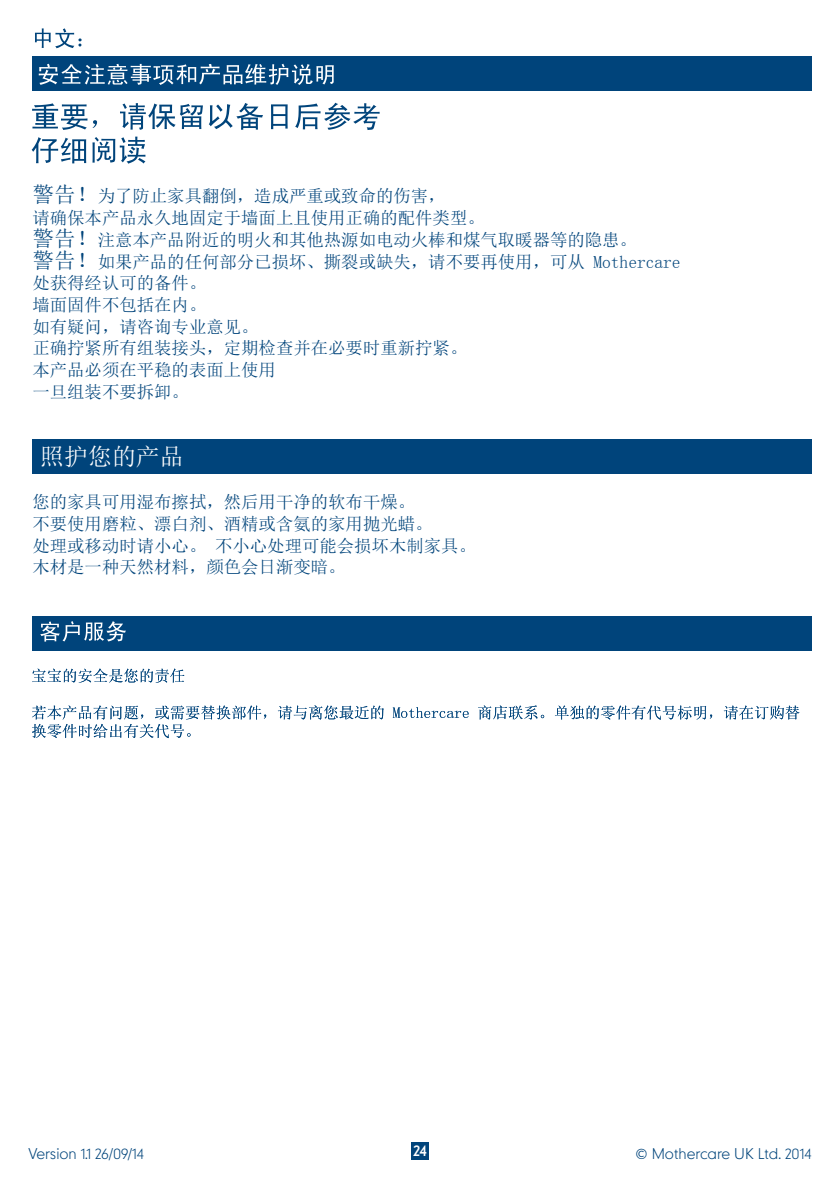
<style>
.page{position:relative;width:840px;height:1191px;background:#fff}
.page>*{position:absolute;margin:0;border:0;box-sizing:border-box;transform-origin:0 0}
.t1{font:23.8px "Sim Sun";color:#fff}
.t2{font:17.4px/21.8px "Sim Sun";color:#00447b}
.t3{font:100 14px "Mothercare";color:#00447b}
.t4{font:14px "Mothercare";color:#fff}
.s1{font-size:21.8px}
</style>
<div class="page">
<div style="left:411px;top:1142px;width:17px;height:17px;background:#00447b"></div>
<div style="left:32px;top:56px;width:779px;height:35px;background:#00447b"></div>
<svg style="left:35px;top:28px;width:47px;height:20px"></svg>
<svg style="left:32px;top:137px;width:113px;height:27px"></svg>
<svg style="left:32px;top:103px;width:347px;height:27px"></svg>
<svg style="left:39px;top:64px;width:294px;height:21px"></svg>
<div style="left:32px;top:615px;width:779px;height:35px;background:#00447b"></div>
<svg style="left:32px;top:705px;width:767px;height:33px"></svg>
<svg style="left:32px;top:668px;width:152px;height:15px"></svg>
<svg style="left:40px;top:621px;width:86px;height:20px"></svg>
<div style="left:32px;top:439px;width:779px;height:35px;background:#00447b"></div>
<p class="t2" style="left:32px;top:185px;width:649px"><span class="s1">警告！</span>为了防止家具翻倒，造成严重或致命的伤害，<br>请确保本产品永久地固定于墙面上且使用正确的配件类型。<br><span class="s1">警告！</span>注意本产品附近的明火和其他热源如电动火棒和煤气取暖器等的隐患。<br><span class="s1">警告！</span>如果产品的任何部分已损坏、撕裂或缺失，请不要再使用，可从 Mothercare处获得经认可的备件。<br>墙面固件不包括在内。<br>如有疑问，请咨询专业意见。<br>正确拧紧所有组装接头，定期检查并在必要时重新拧紧。<br>本产品必须在平稳的表面上使用<br>一旦组装不要拆卸。</p>
<h1 class="t1" style="left:40px;top:444px;width:145px">照护您的产品</h1>
<p class="t2" style="left:32px;top:491px;width:445px">您的家具可用湿布擦拭，然后用干净的软布干燥。<br>不要使用磨粒、漂白剂、酒精或含氨的家用抛光蜡。<br>处理或移动时请小心。 不小心处理可能会损坏木制家具。木材是一种天然材料，颜色会日渐变暗。</p>
<p class="t3" style="left:28px;top:1144px;width:117px">Version 1.1 26/09/14</p>
<p class="t4" style="left:413px;top:1141px;width:15px">24</p>
<p class="t3" style="left:635px;top:1144px;width:177px">© Mothercare UK Ltd. 2014</p>
</div>
